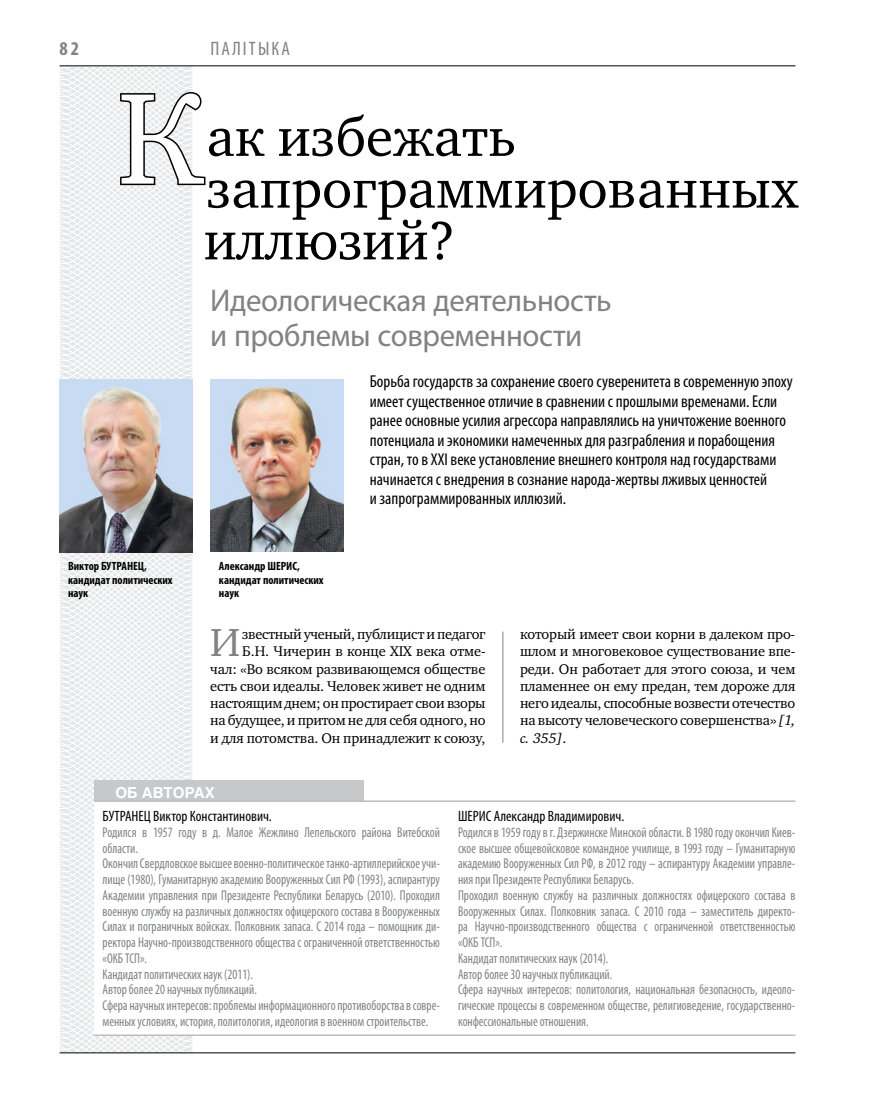
<style>
.page{position:relative;width:872px;height:1106px;background:#fff}
.page>*{position:absolute;margin:0;border:0;box-sizing:border-box;transform-origin:0 0}
.t1{font:132.6px "Charter C";color:#fff}
.t2{font:55.5px/51.8px "Charter C";color:#000}
.t3{font:40.05px "Charter C";color:#808285}
.t4{font:31.5px/34.5px "Myriad Pro";letter-spacing:-.01em;color:#808285}
.t5{font:condensed 19.5px "Myriad Pro";letter-spacing:.11em;color:#808285}
.t6{font:700 condensed 19.5px "Myriad Pro";color:#808285}
.t7{font:condensed 17.25px/19.5px "Myriad Pro";color:#000}
.t8{font:condensed 15px "Myriad Pro";color:#000}
.t9{font:700 15px "Helios";color:#fff}
.t10{font:14.4px/17.2px "Charter C";letter-spacing:-.01em;color:#000;text-align:right}
.t11{font:condensed 14.25px/15.8px "Myriad Pro";color:#808285;scale:.9 1}
.t12{font:700 condensed 12px/13.5px "Myriad Pro";color:#000}
.s1{font-style:italic}
</style>
<div class="page">
<svg style="left:59px;top:65px;width:192px;height:989px"></svg>
<hr style="left:60px;top:1052px;width:735px;height:1px;background:#000">
<hr style="left:60px;top:65px;width:735px;height:1px;background:#000">
<hr style="left:502px;top:631px;width:1px;height:111px;background:#808285">
<svg style="left:119px;top:91px;width:88px;height:96px"></svg>
<div style="left:94px;top:780px;width:270px;height:23px;background:#c6c8ca"></div>
<div style="left:94px;top:801px;width:701px;height:235px;background:#fff"></div>
<hr style="left:94px;top:1034px;width:701px;height:2px;background:#bcbdc0">
<hr style="left:94px;top:800px;width:701px;height:2px;background:#bcbdc0">
<img style="left:60px;top:379px;width:133px;height:173px">
<img style="left:210px;top:379px;width:133px;height:173px">
<h3 class="t6" style="left:60px;top:37px;width:21px">82</h3>
<h3 class="t5" style="left:210px;top:37px;width:71px">Пал ітыка</h3>
<h1 class="t1" style="left:117px;top:65px;width:87px">К</h1>
<h2 class="t2" style="left:203px;top:112px;width:597px">ак избежать запрограммированных иллюзий?</h2>
<h3 class="t4" style="left:210px;top:283px;width:403px">Идеологическая деятельность и проблемы современности</h3>
<p class="t7" style="left:370px;top:371px;width:424px">Борьба государств за сохранение своего суверенитета в современную эпоху имеет существенное отличие в сравнении с прошлыми временами. Если ранее основные усилия агрессора направлялись на уничтожение военного потенциала и экономики намеченных для разграбления и порабощения стран, то в ХХI веке установление внешнего контроля над государствами начинается с внедрения в сознание народа-жертвы лживых ценностей<br>и запрограммированных иллюзий.</p>
<p class="t12" style="left:68px;top:559px;width:106px">Виктор БУТРАНЕЦ, кандидат политических наук</p>
<p class="t12" style="left:219px;top:559px;width:106px">Александр ШЕРИС, кандидат политических наук</p>
<p class="t10" style="left:210px;top:625px;width:277px">звестный ученый, публицист и педагог<br>Б.Н. Чичерин в конце ХIХ века отме-<br>чал: «Во всяком развивающемся обществе есть свои идеалы. Человек живет не одним настоящим днем; он простирает свои взоры на будущее, и притом не для себя одного, но и для потомства. Он принадлежит к союзу,</p>
<p class="t10" style="left:520px;top:625px;width:277px;text-align:justify">который имеет свои корни в далеком про&shy;шлом и многовековое существование впе&shy;реди. Он работает для этого союза, и чем пламеннее он ему предан, тем дороже для него идеалы, способные возвести отечество на высоту человеческого совершенства» <span class="s1">[1, с. 355]</span>.</p>
<h3 class="t3" style="left:210px;top:620px;width:32px">И</h3>
<p class="t9" style="left:115px;top:783px;width:101px">об авторах</p>
<p class="t8" style="left:103px;top:807px;width:171px">БУТРАНЕЦ Виктор Константинович.</p>
<p class="t11" style="left:103px;top:824px;width:376px">Родился в 1957 году в д. Малое Жежлино Лепельского района Витебской области.<br>Окончил Свердловское высшее военно-политическое танко-артиллерийское учи&shy;лище (1980), Гуманитарную академию Вооруженных Сил РФ (1993), аспирантуру Академии управления при Президенте Республики Беларусь (2010). Проходил военную службу на различных должностях офицерского состава в Вооруженных Силах и пограничных войсках. Полковник запаса. С 2014 года – помощник ди&shy;ректора Научно-производственного общества с ограниченной ответственностью «ОКБ ТСП».<br>Кандидат политических наук (2011).<br>Автор более 20 научных публикаций.<br>Сфера научных интересов: проблемы информационного противоборства в совре&shy;менных условиях, история, политология, идеология в военном строительстве.</p>
<p class="t8" style="left:458px;top:807px;width:168px">ШЕРИС Александр Владимирович.</p>
<p class="t11" style="left:458px;top:824px;width:376px">Родился в 1959 году в г. Дзержинске Минской области. В 1980 году окончил Киев&shy;ское высшее общевойсковое командное училище, в 1993 году – Гуманитарную академию Вооруженных Сил РФ, в 2012 году – аспирантуру Академии управле&shy;ния при Президенте Республики Беларусь.<br>Проходил военную службу на различных должностях офицерского состава в Вооруженных Силах. Полковник запаса. С 2010 года – заместитель директо&shy;ра Научно-производственного общества с ограниченной ответственностью «ОКБ ТСП».<br>Кандидат политических наук (2014).<br>Автор более 30 научных публикаций.<br>Сфера научных интересов: политология, национальная безопасность, идеоло&shy;гические процессы в современном обществе, религиоведение, государственно&shy;конфессиональные отношения.</p>
</div>
